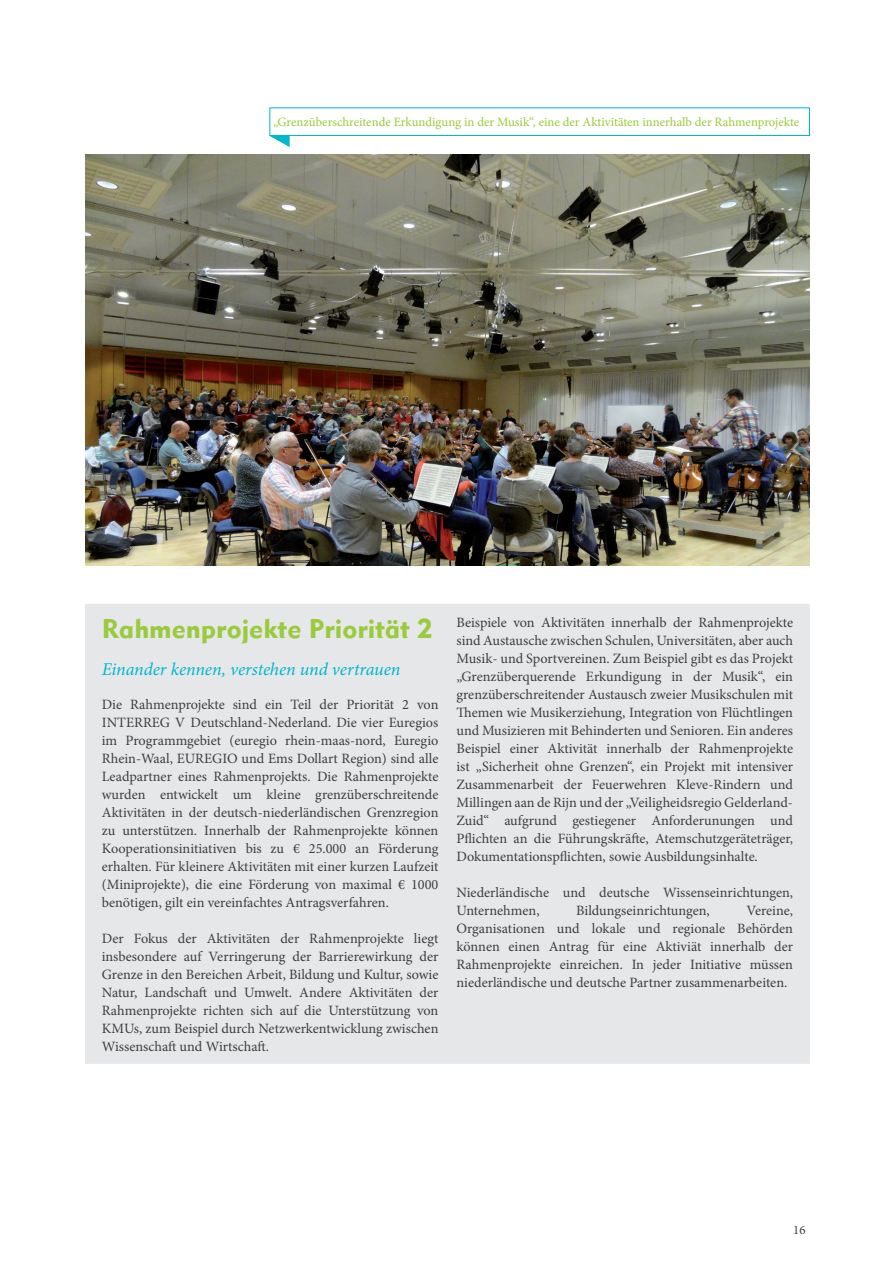
<style>
.page{position:relative;width:893px;height:1263px;background:#fff}
.page>*{position:absolute;margin:0;border:0;box-sizing:border-box;transform-origin:0 0}
.t1{font:27px "Metro Black Two";color:#9aca3d}
.t2{font:italic 18px "Minion Pro";letter-spacing:-.005em;color:#00b7ce}
.t3{font:14.25px/18px "Minion Pro";color:#3e3e3f;text-align:justify}
.t4{font:12.75px "Minion Pro";color:#99ca3b}
.t5{font:12.75px "Minion Pro";color:#3e3e3f}
</style>
<div class="page">
<img style="left:85px;top:155px;width:725px;height:411px">
<div style="left:85px;top:604px;width:725px;height:460px;background:#e6e7e9"></div>
<div style="left:269px;top:107px;width:541px;height:29px;border:1px solid #00b7ce"></div>
<svg style="left:270px;top:136px;width:20px;height:11px"></svg>
<p class="t4" style="left:273px;top:114px;width:528px">„Grenzüberschreitende Erkundigung in der Musik“, eine der Aktivitäten innerhalb der Rahmenprojekte</p>
<h1 class="t1" style="left:102px;top:612px;width:332px">Rahmenprojekte Priorität 2</h1>
<p class="t2" style="left:102px;top:657px;width:300px">Einander kennen, verstehen und vertrauen</p>
<p class="t3" style="left:102px;top:695px;width:338px">Die Rahmenprojekte sind ein Teil der Priorität 2 von INTERREG V Deutschland-Nederland. Die vier Euregios im Programmgebiet (euregio rhein-maas-nord, Euregio Rhein-Waal, EUREGIO und Ems Dollart Region) sind alle Leadpartner eines Rahmenprojekts. Die Rahmenprojekte wurden entwickelt um kleine grenzüberschreitende Aktivitäten in der deutsch-niederländischen Grenzregion zu unterstützen. Innerhalb der Rahmenprojekte können Kooperationsinitiativen bis zu € 25.000 an Förderung erhalten. Für kleinere Aktivitäten mit einer kurzen Laufzeit (Miniprojekte), die eine Förderung von maximal € 1000 benötigen, gilt ein vereinfachtes Antragsverfahren.</p>
<p class="t3" style="left:102px;top:929px;width:338px">Der Fokus der Aktivitäten der Rahmenprojekte liegt insbesondere auf Verringerung der Barrierewirkung der Grenze in den Bereichen Arbeit, Bildung und Kultur, sowie Natur, Landschaft und Umwelt. Andere Aktivitäten der Rahmenprojekte richten sich auf die Unterstützung von KMUs, zum Beispiel durch Netzwerkentwicklung zwischen Wissenschaft und Wirtschaft.</p>
<p class="t3" style="left:456px;top:613px;width:338px">Beispiele von Aktivitäten innerhalb der Rahmenprojekte sind Austausche zwischen Schulen, Universitäten, aber auch Musik- und Sportvereinen. Zum Beispiel gibt es das Projekt „Grenzüberquerende Erkundigung in der Musik“, ein grenzüberschreitender Austausch zweier Musikschulen mit Themen wie Musikerziehung, Integration von Flüchtlingen und Musizieren mit Behinderten und Senioren. Ein anderes Beispiel einer Aktivität innerhalb der Rahmenprojekte ist „Sicherheit ohne Grenzen“, ein Projekt mit intensiver Zusammenarbeit der Feuerwehren Kleve-Rindern und Millingen aan de Rijn und der „Veiligheidsregio Gelderland-Zuid“ aufgrund gestiegener Anforderunungen und Pflichten an die Führungskräfte, Atemschutzgeräteträger, Dokumentationspflichten, sowie Ausbildungsinhalte.</p>
<p class="t3" style="left:456px;top:883px;width:338px">Niederländische und deutsche Wissenseinrichtungen,<br>Unternehmen,</p>
<p class="t3" style="left:576px;top:901px;width:135px">Bildungseinrichtungen,</p>
<p class="t3" style="left:456px;top:901px;width:338px;text-indent:290px">Vereine, Organisationen und lokale und regionale Behörden können einen Antrag für eine Aktiviät innerhalb der Rahmenprojekte einreichen. In jeder Initiative müssen niederländische und deutsche Partner zusammenarbeiten.</p>
<p class="t5" style="left:793px;top:1221px;width:14px">16</p>
</div>
